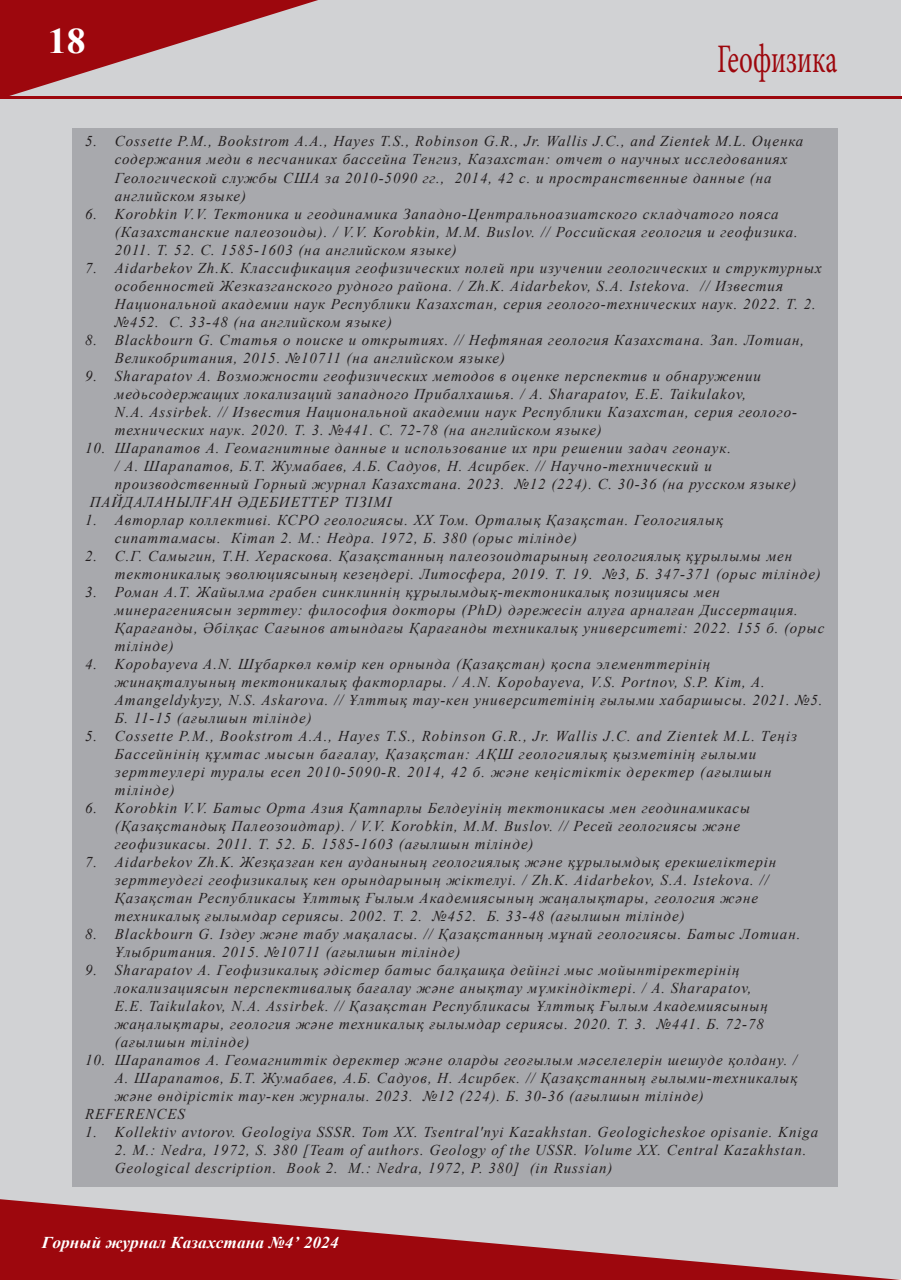
<style>
.page{position:relative;width:902px;height:1280px;background:#fff}
.page>*{position:absolute;margin:0;border:0;box-sizing:border-box;transform-origin:0 0}
.Рубрика{font:40.5px "Minion Pro";color:#9d070d;scale:.67 1}
.t1{font:700 36px "Times New Roman";color:#fff;scale:1.05 1}
.t2{font:italic 700 16.5px "Times New Roman";letter-spacing:.005em;color:#fff;scale:1.05 1}
.литература{font:italic 15px/18px "Times New Roman";letter-spacing:.06em;color:#231f20}
</style>
<div class="page">
<div style="left:1px;top:1px;width:900px;height:1278px;background:#d1d2d4"></div>
<svg style="left:0;top:0;width:318px;height:96px"></svg>
<svg style="left:0;top:1199px;width:901px;height:81px"></svg>
<hr style="left:0;top:96px;width:901px;height:3px;background:#9d070d">
<div style="left:72px;top:128px;width:766px;height:1058px;background:#a8a9ad"></div>
<h2 class="t1" style="left:48px;top:15px;width:37px">18</h2>
<p class="Рубрика" style="left:717px;top:32px;width:181px">Геофизика</p>
<p class="литература" style="left:115px;top:132px;width:690px;text-indent:-30px">5. Cossette P.M., Bookstrom A.A., Hayes T.S., Robinson G.R., Jr. Wallis J.C., and Zientek M.L. Оценка содержания меди в песчаниках бассейна Тенгиз, Казахстан: отчет о научных исследованиях Геологической службы США за 2010-5090 гг., 2014, 42 с. и пространственные данные (на английском языке)</p>
<p class="литература" style="left:115px;top:204px;width:684px;text-indent:-30px">6. Korobkin V.V. Тектоника и геодинамика Западно-Центральноазиатского складчатого пояса (Казахстанские палеозоиды). / V.V. Korobkin, M.M. Buslov. // Российская геология и геофизика.<br>2011. Т. 52. С. 1585-1603 (на английском языке)</p>
<p class="литература" style="left:115px;top:258px;width:708px;text-indent:-30px">7. Aidarbekov Zh.K. Классификация геофизических полей при изучении геологических и структурных особенностей Жезказганского рудного района. / Zh.K. Aidarbekov, S.A. Istekova. // Известия Национальной академии наук Республики Казахстан, серия геолого-технических наук. 2022. Т. 2. №452. С. 33-48 (на английском языке)</p>
<p class="литература" style="left:115px;top:330px;width:691px;text-indent:-30px">8. Blackbourn G. Статья о поиске и открытиях. // Нефтяная геология Казахстана. Зап. Лотиан,<br>Великобритания, 2015. №10711 (на английском языке)</p>
<p class="литература" style="left:115px;top:366px;width:683px;text-indent:-30px">9. Sharapatov A. Возможности геофизических методов в оценке перспектив и обнаружении медьсодержащих локализаций западного Прибалхашья. / A. Sharapatov, E.E. Taikulakov,<br>N.A. Assirbek. // Известия Национальной академии наук Республики Казахстан, серия геолого&shy;технических наук. 2020. Т. 3. №441. С. 72-78 (на английском языке)</p>
<p class="литература" style="left:115px;top:438px;width:683px;text-indent:-30px">10. Шарапатов А. Геомагнитные данные и использование их при решении задач геонаук.<br>/ А. Шарапатов, Б.Т. Жумабаев, А.Б. Садуов, Н. Асирбек. // Научно-технический и производственный Горный журнал Казахстана. 2023. №12 (224). С. 30-36 (на русском языке)</p>
<p class="литература" style="left:90px;top:492px;width:303px">ПАЙДАЛАНЫЛҒАН ӘДЕБИЕТТЕР ТІЗІМІ</p>
<p class="литература" style="left:115px;top:510px;width:609px;text-indent:-30px">1. Авторлар коллективі. КСРО геологиясы. ХХ Том. Орталық Қазақстан. Геологиялық сипаттамасы. Кітап 2. М.: Недра. 1972, Б. 380 (орыс тілінде)</p>
<p class="литература" style="left:115px;top:546px;width:707px;text-indent:-30px">2. С.Г. Самыгин, Т.Н. Хераскова. Қазақстанның палеозоидтарының геологиялық құрылымы мен тектоникалық эволюциясының кезеңдері. Литосфера, 2019. Т. 19. №3, Б. 347-371 (орыс тілінде)</p>
<p class="литература" style="left:115px;top:582px;width:711px;text-indent:-30px">3. Роман А.Т. Жайылма грабен синклиннің құрылымдық-тектоникалық позициясы мен минерагениясын зерттеу: философия докторы (PhD) дәрежесін алуға арналған Диссертация.<br>Қарағанды, Әбілқас Сағынов атындағы Қарағанды техникалық университеті: 2022. 155 б. (орыс тілінде)</p>
<p class="литература" style="left:115px;top:654px;width:709px;text-indent:-30px">4. Kopobayeva A.N. Шұбаркөл көмір кен орнында (Қазақстан) қоспа элементтерінің жинақталуының тектоникалық факторлары. / A.N. Kopobayeva, V.S. Portnov, S.P. Kim, A.<br>Amangeldykyzy, N.S. Askarova. // Ұлттық тау-кен университетінің ғылыми хабаршысы. 2021. №5.<br>Б. 11-15 (ағылшын тілінде)</p>
<p class="литература" style="left:115px;top:726px;width:683px;text-indent:-30px">5. Cossette P.M., Bookstrom A.A., Hayes T.S., Robinson G.R., Jr. Wallis J.C. and Zientek M.L. Теңіз Бассейнінің құмтас мысын бағалау, Қазақстан: АҚШ геологиялық қызметінің ғылыми зерттеулері туралы есеп 2010-5090-R. 2014, 42 б. және кеңістіктік деректер (ағылшын тілінде)</p>
<p class="литература" style="left:115px;top:798px;width:636px;text-indent:-30px">6. Korobkin V.V. Батыс Орта Азия Қатпарлы Белдеуінің тектоникасы мен геодинамикасы (Қазақстандық Палеозоидтар). / V.V. Korobkin, M.M. Buslov. // Ресей геологиясы және геофизикасы. 2011. Т. 52. Б. 1585-1603 (ағылшын тілінде)</p>
<p class="литература" style="left:115px;top:852px;width:663px;text-indent:-30px">7. Aidarbekov Zh.K. Жезқазған кен ауданының геологиялық және құрылымдық ерекшеліктерін зерттеудегі геофизикалық кен орындарының жіктелуі. / Zh.K. Aidarbekov, S.A. Istekova. // Қазақстан Республикасы Ұлттық Ғылым Академиясының жаңалықтары, геология және техникалық ғылымдар сериясы. 2002. Т. 2. №452. Б. 33-48 (ағылшын тілінде)</p>
<p class="литература" style="left:115px;top:924px;width:687px;text-indent:-30px">8. Blackbourn G. Іздеу және табу мақаласы. // Қазақстанның мұнай геологиясы. Батыс Лотиан.<br>Ұлыбритания. 2015. №10711 (ағылшын тілінде)</p>
<p class="литература" style="left:115px;top:960px;width:654px;text-indent:-30px">9. Sharapatov A. Геофизикалық әдістер батыс балқашқа дейінгі мыс мойынтіректерінің локализациясын перспективалық бағалау және анықтау мүмкіндіктері. / A. Sharapatov, E.E. Taikulakov, N.A. Assirbek. // Қазақстан Республикасы Ұлттық Ғылым Академиясының жаңалықтары, геология және техникалық ғылымдар сериясы. 2020. Т. 3. №441. Б. 72-78 (ағылшын тілінде)</p>
<p class="литература" style="left:115px;top:1050px;width:684px;text-align:justify;text-indent:-30px">10. Шарапатов А. Геомагниттік деректер және оларды геоғылым мәселелерін шешуде қолдану. / А. Шарапатов, Б.Т. Жумабаев, А.Б. Садуов, Н. Асирбек. // Қазақстанның ғылыми-техникалық және өндірістік тау-кен журналы. 2023. №12 (224). Б. 30-36 (ағылшын тілінде)</p>
<p class="литература" style="left:85px;top:1104px;width:101px">REFERENCES</p>
<p class="литература" style="left:85px;top:1122px;width:734px">1. Kollektiv avtorov. Geologiya SSSR. Tom XX. Tsentral'nyi Kazakhstan. Geologicheskoe opisanie. Kniga</p>
<p class="литература" style="left:115px;top:1140px;width:693px">2. M.: Nedra, 1972, S. 380 [Team of authors. Geology of the USSR. Volume XX. Central Kazakhstan.<br>Geological description. Book 2. M.: Nedra, 1972, P. 380] (in Russian)</p>
<p class="t2" style="left:42px;top:1231px;width:284px">Горный журнал Казахстана №4’ 2024</p>
</div>
